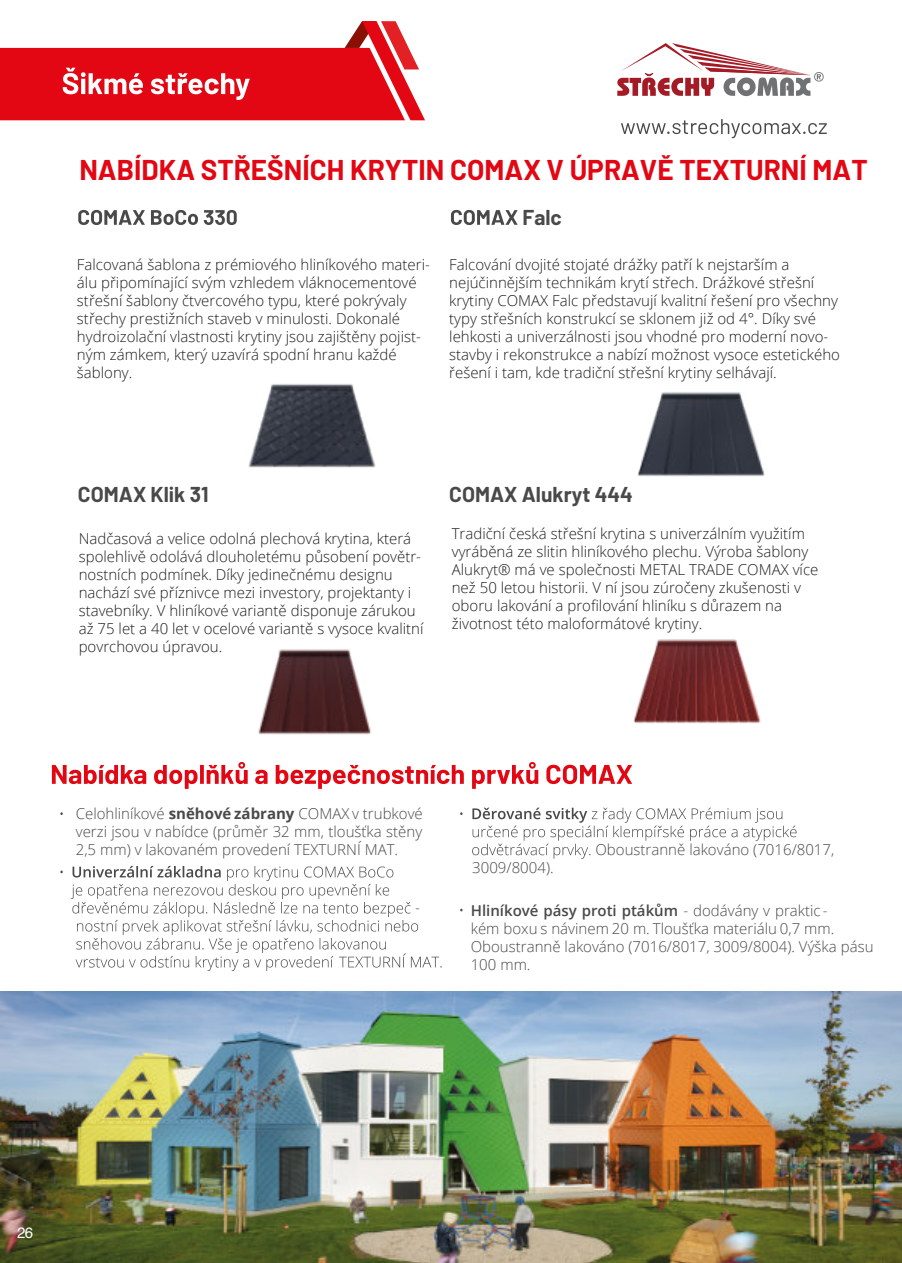
<style>
.page{position:relative;width:902px;height:1263px;background:#fff}
.page>*{position:absolute;margin:0;border:0;box-sizing:border-box;transform-origin:0 0}
.t1{font:700 27.9px "Barlow";color:#e30613}
.t2{font:700 21px "Barlow";color:#4a4949}
.t3{font:300 15px/18px "Open Sans";color:#1d1d1b}
.t4{font:300 15px/18px "Open Sans";color:#4a4949;text-align:justify}
.t5{font:15px "Helvetica";color:#fff}
.s1{font-weight:700}
.s2{font-weight:600}
</style>
<div class="page">
<img style="left:0;top:991px;width:901px;height:272px">
<svg style="left:78px;top:210px;width:159px;height:15px"></svg>
<svg style="left:451px;top:210px;width:66px;height:15px"></svg>
<svg style="left:0;top:21px;width:425px;height:99px"></svg>
<svg style="left:621px;top:119px;width:205px;height:19px"></svg>
<svg style="left:52px;top:762px;width:580px;height:27px"></svg>
<svg style="left:472px;top:808px;width:324px;height:51px"></svg>
<svg style="left:71px;top:866px;width:370px;height:105px"></svg>
<img style="left:248px;top:384px;width:128px;height:84px">
<img style="left:637px;top:392px;width:128px;height:85px">
<img style="left:258px;top:649px;width:113px;height:86px">
<img style="left:633px;top:639px;width:128px;height:85px">
<svg style="left:617px;top:43px;width:193px;height:53px"></svg>
<div style="left:814px;top:72px;width:9px;height:9px;border:1px solid #7d8285;border-radius:50%"></div>
<svg style="left:816px;top:74px;width:4px;height:5px"></svg>
<h1 class="t1" style="left:79px;top:152px;width:789px">NABÍDKA STŘEŠNÍCH KRYTIN COMAX V ÚPRAVĚ TEXTURNÍ MAT</h1>
<p class="t3" style="left:77px;top:257px;width:354px">Falcovaná šablona z prémiového hliníkového materi&shy;álu připomínající svým vzhledem vláknocementové střešní šablony čtvercového typu, které pokrývaly střechy prestižních staveb v minulosti. Dokonalé hydroizolační vlastnosti krytiny jsou zajištěny pojist&shy;ným zámkem, který uzavírá spodní hranu každé šablony.</p>
<h2 class="t2" style="left:522px;top:204px;width:41px">Falc</h2>
<p class="t3" style="left:449px;top:257px;width:392px">Falcování dvojité stojaté drážky patří k nejstarším a nejúčinnějším technikám krytí střech. Drážkové střešní krytiny COMAX Falc představují kvalitní řešení pro všechny typy střešních konstrukcí se sklonem již od 4°. Díky své lehkosti a univerzálnosti jsou vhodné pro moderní novo&shy;stavby i rekonstrukce a nabízí možnost vysoce estetického řešení i tam, kde tradiční střešní krytiny selhávají.</p>
<h2 class="t2" style="left:78px;top:481px;width:132px">COMAX Klik 31</h2>
<h2 class="t2" style="left:449px;top:481px;width:185px">COMAX Alukryt 444</h2>
<p class="t3" style="left:79px;top:531px;width:346px">Nadčasová a velice odolná plechová krytina, která spolehlivě odolává dlouholetému působení povětr&shy;nostních podmínek. Díky jedinečnému designu nachází své příznivce mezi investory, projektanty i stavebníky. V hliníkové variantě disponuje zárukou až 75 let a 40 let v ocelové variantě s vysoce kvalitní povrchovou úpravou.</p>
<p class="t3" style="left:451px;top:526px;width:368px">Tradiční česká střešní krytina s univerzálním využitím vyráběná ze slitin hliníkového plechu. Výroba šablony Alukryt® má ve společnosti METAL TRADE COMAX více než 50 letou historii. V ní jsou zúročeny zkušenosti v oboru lakování a profilování hliníku s důrazem na životnost této maloformátové krytiny.</p>
<p class="t4" style="left:76px;top:805px;width:348px">Celohliníkové <span class="s1">sněhové zábrany</span> COMAX v trubkové verzi jsou v nabídce (průměr 32 mm, tloušťka stěny 2,5 mm) v lakovaném provedení TEXTURNÍ MAT.</p>
<p class="t4" style="left:415px;top:900px;width:6px">-</p>
<p class="t4" style="left:595px;top:842px;width:240px">Oboustranně lakováno (7016/8017,</p>
<p class="t4" style="left:472px;top:860px;width:83px">3009/8004).</p>
<p class="t4" style="left:470px;top:903px;width:404px;text-align:left"><span class="s2">Hliníkové pásy proti ptákům</span> - dodávány v praktic -<br>kém boxu s návinem 20 m. Tloušťka materiálu 0,7 mm.<br>Oboustranně lakováno (7016/8017, 3009/8004). Výška pásu 100 mm.</p>
<p class="t5" style="left:17px;top:1226px;width:18px">26</p>
</div>
